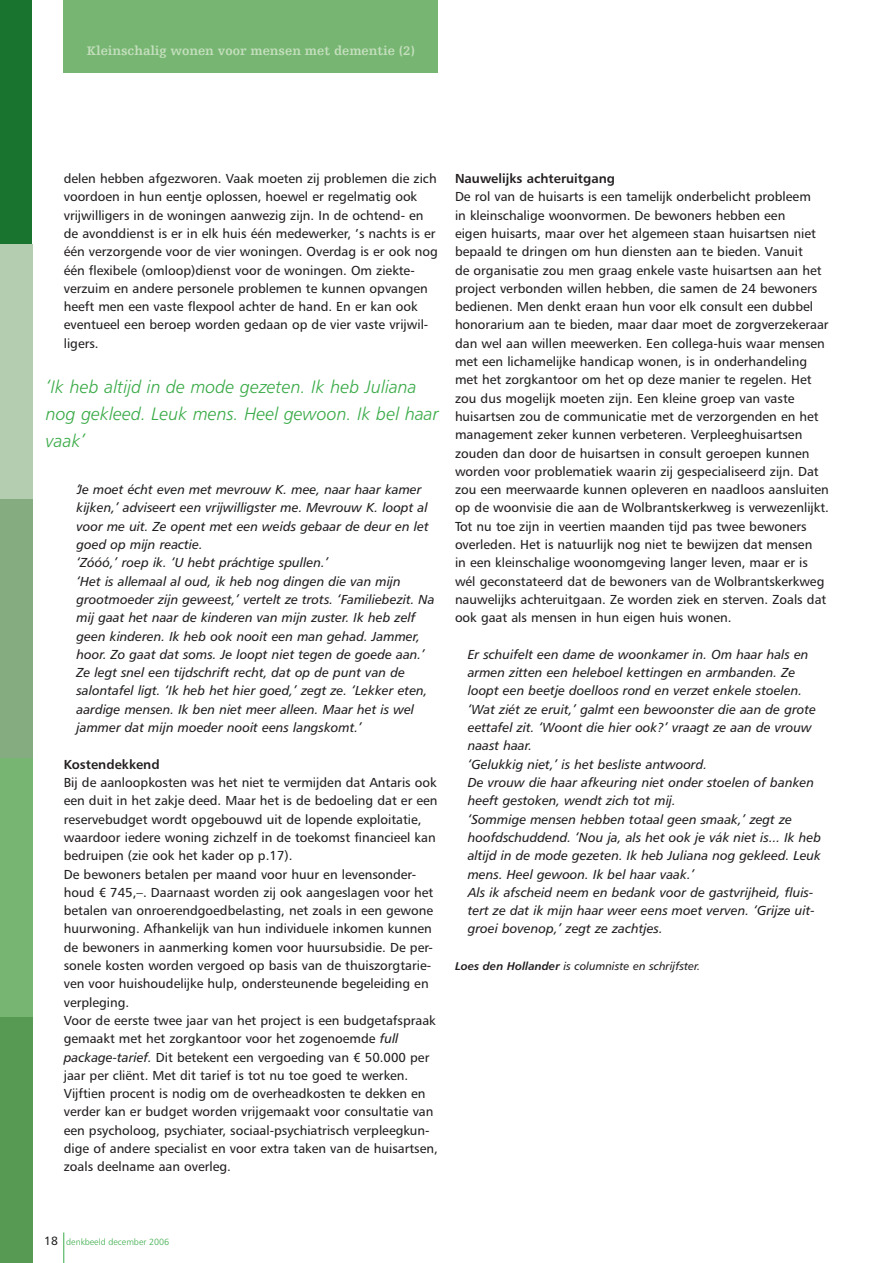
<style>
.page{position:relative;width:893px;height:1263px;background:#fff}
.page>*{position:absolute;margin:0;border:0;box-sizing:border-box;transform-origin:0 0}
.t1{font:18px/27px "Humanist 777 BT Light Italic B";color:#3aab48}
.t2{font:13.05px/18.3px "Humanist 777 BT Roman B";color:#231f20}
.t3{font:13.05px/18.3px "Humanist 777 BT Italic B";color:#231f20}
.t4{font:700 13.05px "Humanist Slabserif 712 BT";color:#c5dfbe}
.t5{font:13.05px "Humanist 777 BT Bold B";color:#231f20}
.t6{font:11.25px "Humanist 777 BT Italic B";color:#231f20}
.t7{font:9px "Humanist 777 BT Light B";color:#3aab48}
.s1{font-family:"Humanist 777 BT Italic B"}
.s2{font-family:"Humanist 777 BT Bold Italic B"}
.s3{font-family:"Humanist 777 BT Roman B";font-size:12px;color:#231f20}
</style>
<div class="page">
<hr style="left:63px;top:1232px;width:1px;height:31px;background:#3aab48">
<div style="left:0;top:0;width:32px;height:244px;background:#18742e"></div>
<div style="left:0;top:244px;width:32px;height:255px;background:#b4ccaf"></div>
<div style="left:0;top:499px;width:32px;height:259px;background:#85ac80"></div>
<div style="left:0;top:758px;width:32px;height:259px;background:#77b672"></div>
<div style="left:0;top:1017px;width:32px;height:246px;background:#569a54"></div>
<div style="left:64px;top:0;width:374px;height:73px;background:#77b672"></div>
<p class="t4" style="left:87px;top:43px;width:330px">Kleinschalig wonen voor mensen met dementie (2)</p>
<p class="t2" style="left:64px;top:169px;width:376px">delen hebben afgezworen. Vaak moeten zij problemen die zich voordoen in hun eentje oplossen, hoewel er regelmatig ook vrijwilligers in de woningen aanwezig zijn. In de ochtend- en de avonddienst is er in elk huis één medewerker, ’s nachts is er één verzorgende voor de vier woningen. Overdag is er ook nog één flexibele (omloop)dienst voor de woningen. Om ziekte&shy;verzuim en andere personele problemen te kunnen opvangen heeft men een vaste flexpool achter de hand. En er kan ook eventueel een beroep worden gedaan op de vier vaste vrijwil&shy;ligers.</p>
<h1 class="t1" style="left:46px;top:373px;width:394px">‘Ik heb altijd in de mode gezeten. Ik heb Juliana nog gekleed. Leuk mens. Heel gewoon. Ik bel haar vaak’</h1>
<p class="t3" style="left:77px;top:480px;width:360px">‘Je moet écht even met mevrouw K. mee, naar haar kamer kijken,’ adviseert een vrijwilligster me. Mevrouw K. loopt al voor me uit. Ze opent met een weids gebaar de deur en let goed op mijn reactie.<br>‘Zóóó,’ roep ik. ‘U hebt práchtige spullen.’<br>‘Het is allemaal al oud, ik heb nog dingen die van mijn grootmoeder zijn geweest,’ vertelt ze trots. ‘Familiebezit. Na mij gaat het naar de kinderen van mijn zuster. Ik heb zelf geen kinderen. Ik heb ook nooit een man gehad. Jammer, hoor. Zo gaat dat soms. Je loopt niet tegen de goede aan.’ Ze legt snel een tijdschrift recht, dat op de punt van de salontafel ligt. ‘Ik heb het hier goed,’ zegt ze. ‘Lekker eten, aardige mensen. Ik ben niet meer alleen. Maar het is wel jammer dat mijn moeder nooit eens langskomt.’</p>
<p class="t5" style="left:64px;top:756px;width:97px">Kostendekkend</p>
<p class="t2" style="left:64px;top:773px;width:376px">Bij de aanloopkosten was het niet te vermijden dat Antaris ook een duit in het zakje deed. Maar het is de bedoeling dat er een reservebudget wordt opgebouwd uit de lopende exploitatie, waardoor iedere woning zichzelf in de toekomst financieel kan bedruipen (zie ook het kader op p.17).<br>De bewoners betalen per maand voor huur en levensonder&shy;houd € 745,–. Daarnaast worden zij ook aangeslagen voor het betalen van onroerendgoedbelasting, net zoals in een gewone huurwoning. Afhankelijk van hun individuele inkomen kunnen de bewoners in aanmerking komen voor huursubsidie. De per&shy;sonele kosten worden vergoed op basis van de thuiszorgtarie&shy;ven voor huishoudelijke hulp, ondersteunende begeleiding en verpleging.<br>Voor de eerste twee jaar van het project is een budgetafspraak gemaakt met het zorgkantoor voor het zogenoemde <span class="s1">full package-tarief.</span> Dit betekent een vergoeding van € 50.000 per jaar per cliënt. Met dit tarief is tot nu toe goed te werken.<br>Vijftien procent is nodig om de overheadkosten te dekken en verder kan er budget worden vrijgemaakt voor consultatie van een psycholoog, psychiater, sociaal-psychiatrisch verpleegkun&shy;dige of andere specialist en voor extra taken van de huisartsen, zoals deelname aan overleg.</p>
<p class="t5" style="left:455px;top:170px;width:161px">Nauwelijks achteruitgang</p>
<p class="t2" style="left:455px;top:187px;width:375px">De rol van de huisarts is een tamelijk onderbelicht probleem<br>in kleinschalige woonvormen. De bewoners hebben een<br>eigen huisarts, maar over het algemeen staan huisartsen niet bepaald te dringen om hun diensten aan te bieden. Vanuit<br>de organisatie zou men graag enkele vaste huisartsen aan het project verbonden willen hebben, die samen de 24 bewoners bedienen. Men denkt eraan hun voor elk consult een dubbel honorarium aan te bieden, maar daar moet de zorgverzekeraar dan wel aan willen meewerken. Een collega-huis waar mensen met een lichamelijke handicap wonen, is in onderhandeling met het zorgkantoor om het op deze manier te regelen. Het zou dus mogelijk moeten zijn. Een kleine groep van vaste huisartsen zou de communicatie met de verzorgenden en het management zeker kunnen verbeteren. Verpleeghuisartsen zouden dan door de huisartsen in consult geroepen kunnen worden voor problematiek waarin zij gespecialiseerd zijn. Dat zou een meerwaarde kunnen opleveren en naadloos aansluiten op de woonvisie die aan de Wolbrantskerkweg is verwezenlijkt.<br>Tot nu toe zijn in veertien maanden tijd pas twee bewoners overleden. Het is natuurlijk nog niet te bewijzen dat mensen<br>in een kleinschalige woonomgeving langer leven, maar er is wél geconstateerd dat de bewoners van de Wolbrantskerkweg nauwelijks achteruitgaan. Ze worden ziek en sterven. Zoals dat ook gaat als mensen in hun eigen huis wonen.</p>
<p class="t3" style="left:468px;top:645px;width:355px">Er schuifelt een dame de woonkamer in. Om haar hals en armen zitten een heleboel kettingen en armbanden. Ze loopt een beetje doelloos rond en verzet enkele stoelen. ‘Wat ziét ze eruit,’ galmt een bewoonster die aan de grote eettafel zit. ‘Woont die hier ook?’ vraagt ze aan de vrouw naast haar.<br>‘Gelukkig niet,’ is het besliste antwoord.<br>De vrouw die haar afkeuring niet onder stoelen of banken heeft gestoken, wendt zich tot mij.<br>‘Sommige mensen hebben totaal geen smaak,’ zegt ze hoofdschuddend. ‘Nou ja, als het ook je vák niet is... Ik heb altijd in de mode gezeten. Ik heb Juliana nog gekleed. Leuk mens. Heel gewoon. Ik bel haar vaak.’<br>Als ik afscheid neem en bedank voor de gastvrijheid, fluis&shy;tert ze dat ik mijn haar weer eens moet verven. ‘Grijze uit&shy;groei bovenop,’ zegt ze zachtjes.</p>
<p class="t6" style="left:455px;top:959px;width:247px"><span class="s2">Loes den Hollander</span> is columniste en schrijfster.</p>
<p class="t7" style="left:44px;top:1236px;width:127px"><span class="s3">18</span> denkbeeld december 2006</p>
</div>
